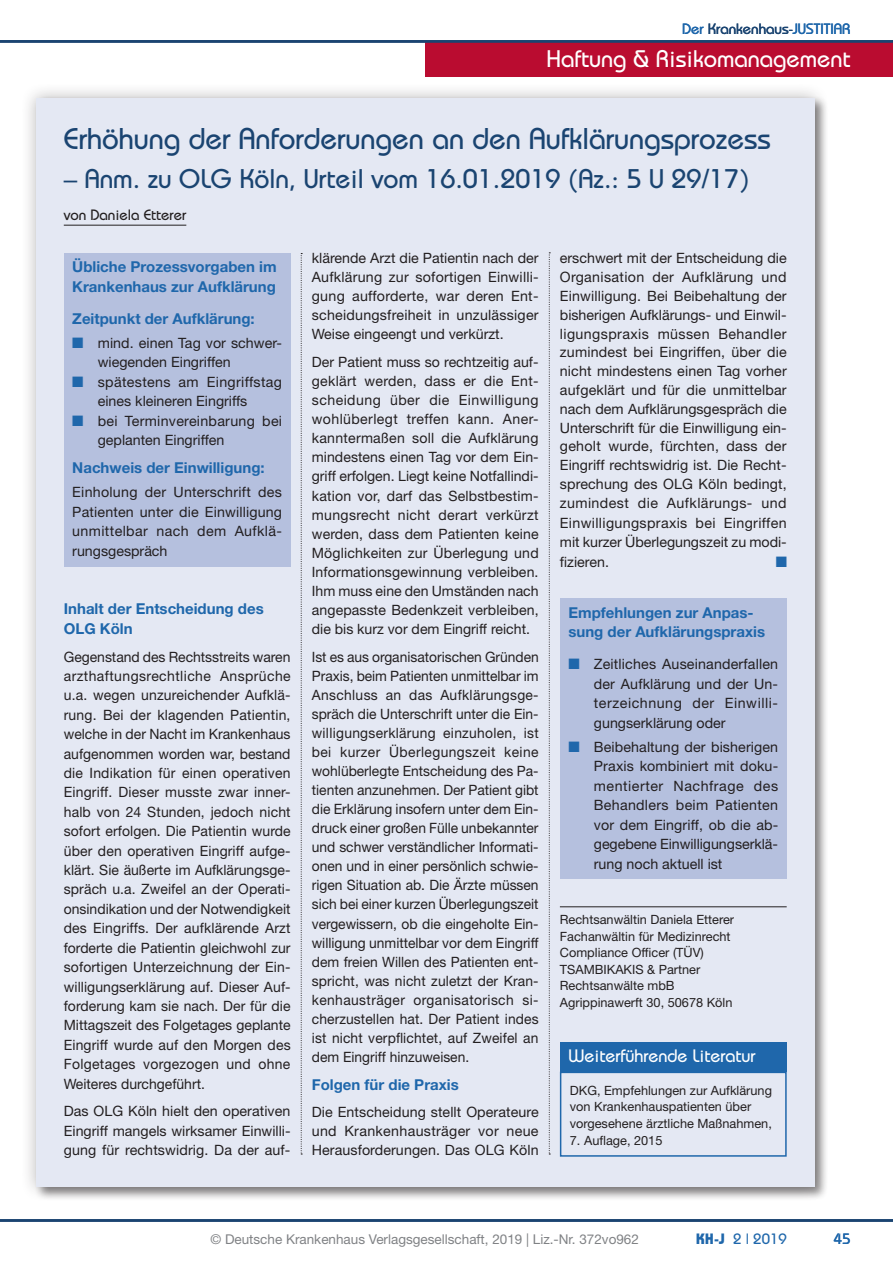
<style>
.page{position:relative;width:893px;height:1263px;background:#fff}
.page>*{position:absolute;margin:0;border:0;box-sizing:border-box;transform-origin:0 0}
.t1{font:500 30px "Bauhaus Std";color:#1a4471}
.t2{font:500 27px "Bauhaus Std";color:#1a4471}
.t3{font:500 24px "Bauhaus Std";color:#fff}
.t4{font:500 18px "Bauhaus Std";color:#fff}
.t5{font:700 15px/19.5px "Helvetica Neue LT Std";color:#1f67ab}
.t6{font:500 15px "Bauhaus Std";color:#1f67ab}
.t7{font:500 15px "Bauhaus Std";color:#231f20}
.t8{font:15px "Zapf Dingbats Std";color:#1f67ab}
.t9{font:14.25px/19px "Helvetica Neue LT Std";color:#231f20;text-align:justify}
.t10{font:13.5px "Helvetica Neue LT Std";color:#808285}
.t11{font:12.75px/16.5px "Helvetica Neue LT Std";color:#231f20}
.s1{color:#1a4471}
.s2{color:#1f67ab}
.s3{font-weight:700}
</style>
<div class="page">
<div style="left:425px;top:43px;width:468px;height:34px;background:#ba0c30"></div>
<hr style="left:0;top:40px;width:893px;height:3px;background:#1a4471">
<hr style="left:0;top:1219px;width:893px;height:2px;background:#1a4471">
<div style="left:21px;top:82px;width:809px;height:1120px;background:#231f20;opacity:.3"></div>
<div style="left:36px;top:98px;width:778px;height:1088px;background:#e4e8f3"></div>
<div style="left:64px;top:253px;width:227px;height:314px;background:#b5c0de"></div>
<div style="left:560px;top:598px;width:227px;height:281px;background:#b5c0de"></div>
<hr style="left:64px;top:225px;width:122px;height:1px;background:#231f20">
<div style="left:560px;top:1071px;width:227px;height:86px;border:2px solid #1f67ab"></div>
<div style="left:560px;top:1042px;width:227px;height:29px;background:#1f67ab"></div>
<svg style="left:549px;top:252px;width:1px;height:902px"></svg>
<svg style="left:301px;top:253px;width:1px;height:901px"></svg>
<hr style="left:560px;top:906px;width:227px;height:1px;background:#231f20">
<p class="t6" style="left:682px;top:20px;width:170px">Der <span class="s1">Krankenhaus-</span>JUSTITIAR</p>
<h3 class="t3" style="left:546px;top:44px;width:306px">Haftung &amp; Risikomanagement</h3>
<h3 class="t3" style="left:822px;top:44px;width:30px">xxx</h3>
<h1 class="t1" style="left:64px;top:121px;width:708px">Erhöhung der Anforderungen an den Aufklärungsprozess</h1>
<h2 class="t2" style="left:64px;top:162px;width:687px">– Anm. zu OLG Köln, Urteil vom 16.01.2019 (Az.: 5 U 29/17)</h2>
<p class="t7" style="left:64px;top:206px;width:124px">von Daniela Etterer</p>
<p class="t9" style="left:312px;top:248px;width:228px">klärende Arzt die Patientin nach der Aufklärung zur sofortigen Einwilli&shy;gung aufforderte, war deren Ent&shy;scheidungsfreiheit in unzulässiger Weise eingeengt und verkürzt.</p>
<p class="t9" style="left:312px;top:352px;width:228px">Der Patient muss so rechtzeitig auf&shy;geklärt werden, dass er die Ent&shy;scheidung über die Einwilligung wohlüberlegt treffen kann. Aner&shy;kanntermaßen soll die Aufklärung mindestens einen Tag vor dem Ein&shy;griff erfolgen. Liegt keine Notfallindi&shy;kation vor, darf das Selbstbestim&shy;mungsrecht nicht derart verkürzt werden, dass dem Patienten keine Möglichkeiten zur Überlegung und Informationsgewinnung verbleiben.<br>Ihm muss eine den Umständen nach angepasste Bedenkzeit verbleiben, die bis kurz vor dem Eingriff reicht.</p>
<p class="t9" style="left:312px;top:647px;width:228px">Ist es aus organisatorischen Gründen Praxis, beim Patienten unmittelbar im Anschluss an das Aufklärungsge&shy;spräch die Unterschrift unter die Ein&shy;willigungserklärung einzuholen, ist bei kurzer Überlegungszeit keine wohlüberlegte Entscheidung des Pa&shy;tienten anzunehmen. Der Patient gibt die Erklärung insofern unter dem Ein&shy;druck einer großen Fülle unbekannter und schwer verständlicher Informati&shy;onen und in einer persönlich schwie&shy;rigen Situation ab. Die Ärzte müssen sich bei einer kurzen Überlegungszeit vergewissern, ob die eingeholte Ein&shy;willigung unmittelbar vor dem Eingriff dem freien Willen des Patienten ent&shy;spricht, was nicht zuletzt der Kran&shy;kenhausträger organisatorisch si&shy;cherzustellen hat. Der Patient indes ist nicht verpflichtet, auf Zweifel an dem Eingriff hinzuweisen.</p>
<p class="t5" style="left:312px;top:1074px;width:148px">Folgen für die Praxis</p>
<p class="t9" style="left:312px;top:1102px;width:228px">Die Entscheidung stellt Operateure und Krankenhausträger vor neue Herausforderungen. Das OLG Köln</p>
<p class="t9" style="left:560px;top:248px;width:228px">erschwert mit der Entscheidung die Organisation der Aufklärung und Einwilligung. Bei Beibehaltung der bisherigen Aufklärungs- und Einwil&shy;ligungspraxis müssen Behandler zumindest bei Eingriffen, über die nicht mindestens einen Tag vorher aufgeklärt und für die unmittelbar nach dem Aufklärungsgespräch die Unterschrift für die Einwilligung ein&shy;geholt wurde, fürchten, dass der Eingriff rechtswidrig ist. Die Recht&shy;sprechung des OLG Köln bedingt, zumindest die Aufklärungs- und Einwilligungspraxis bei Eingriffen mit kurzer Überlegungszeit zu modi&shy;fizieren.</p>
<p class="t5" style="left:72px;top:257px;width:206px">Übliche Prozessvorgaben im<br>Krankenhaus zur Aufklärung</p>
<p class="t5" style="left:72px;top:309px;width:184px">Zeitpunkt der Aufklärung:</p>
<p class="t9" style="left:98px;top:333px;width:186px;line-height:19.5px;text-indent:-26px"><span class="s2">■</span> mind. einen Tag vor schwer&shy;wiegenden Eingriffen</p>
<p class="t9" style="left:98px;top:372px;width:186px;line-height:19.5px;text-indent:-26px"><span class="s2">■</span> spätestens am Eingriffstag eines kleineren Eingriffs</p>
<p class="t9" style="left:98px;top:411px;width:186px;line-height:19.5px;text-indent:-26px"><span class="s2">■</span> bei Terminvereinbarung bei geplanten Eingriffen</p>
<p class="t5" style="left:72px;top:458px;width:194px">Nachweis der Einwilligung:</p>
<p class="t9" style="left:72px;top:482px;width:211px;line-height:19.5px">Einholung der Unterschrift des Patienten unter die Einwilligung unmittelbar nach dem Aufklä&shy;rungsgespräch</p>
<p class="t8" style="left:776px;top:554px;width:13px">■</p>
<p class="t5" style="left:64px;top:598px;width:201px;line-height:20.1px">Inhalt der Entscheidung des<br>OLG Köln</p>
<p class="t9" style="left:64px;top:647px;width:228px">Gegenstand des Rechtsstreits waren arzthaftungsrechtliche Ansprüche u.a. wegen unzureichender Aufklä&shy;rung. Bei der klagenden Patientin, welche in der Nacht im Krankenhaus aufgenommen worden war, bestand die Indikation für einen operativen Eingriff. Dieser musste zwar inner&shy;halb von 24 Stunden, jedoch nicht sofort erfolgen. Die Patientin wurde über den operativen Eingriff aufge&shy;klärt. Sie äußerte im Aufklärungsge&shy;spräch u.a. Zweifel an der Operati&shy;onsindikation und der Notwendigkeit des Eingriffs. Der aufklärende Arzt forderte die Patientin gleichwohl zur sofortigen Unterzeichnung der Ein&shy;willigungserklärung auf. Dieser Auf&shy;forderung kam sie nach. Der für die Mittagszeit des Folgetages geplante Eingriff wurde auf den Morgen des Folgetages vorgezogen und ohne Weiteres durchgeführt.</p>
<p class="t9" style="left:64px;top:1101px;width:228px">Das OLG Köln hielt den operativen Eingriff mangels wirksamer Einwilli&shy;gung für rechtswidrig. Da der auf-</p>
<p class="t5" style="left:568px;top:602px;width:198px">Empfehlungen zur Anpas&shy;sung der Aufklärungspraxis</p>
<p class="t9" style="left:594px;top:654px;width:186px;line-height:19.5px;text-indent:-26px"><span class="s2">■</span> Zeitliches Auseinanderfallen der Aufklärung und der Un&shy;terzeichnung der Einwilli&shy;gungserklärung oder</p>
<p class="t9" style="left:594px;top:737px;width:186px;line-height:19.5px;text-indent:-26px"><span class="s2">■</span> Beibehaltung der bisherigen Praxis kombiniert mit doku&shy;mentierter Nachfrage des Behandlers beim Patienten vor dem Eingriff, ob die ab&shy;gegebene Einwilligungserklä&shy;rung noch aktuell ist</p>
<p class="t11" style="left:560px;top:911px;width:176px">Rechtsanwältin Daniela Etterer<br>Fachanwältin für Medizinrecht<br>Compliance Officer (TÜV)<br>TSAMBIKAKIS &amp; Partner<br>Rechtsanwälte mbB<br>Agrippinawerft 30, 50678 Köln</p>
<p class="t4" style="left:568px;top:1045px;width:189px">Weiterführende Literatur</p>
<p class="t11" style="left:570px;top:1082px;width:204px">DKG, Empfehlungen zur Aufklärung von Krankenhauspatienten über vorgesehene ärztliche Maßnahmen,</p>
<p class="t11" style="left:570px;top:1131px;width:94px">7. Auflage, 2015</p>
<p class="t10" style="left:210px;top:1231px;width:430px">© Deutsche Krankenhaus Verlagsgesellschaft, 2019 | Liz.-Nr. 372vo962</p>
<p class="t6" style="left:696px;top:1229px;width:92px"><span class="s3">KH-J</span> 2 | 2019</p>
<p class="t6" style="left:834px;top:1229px;width:18px">45</p>
</div>
